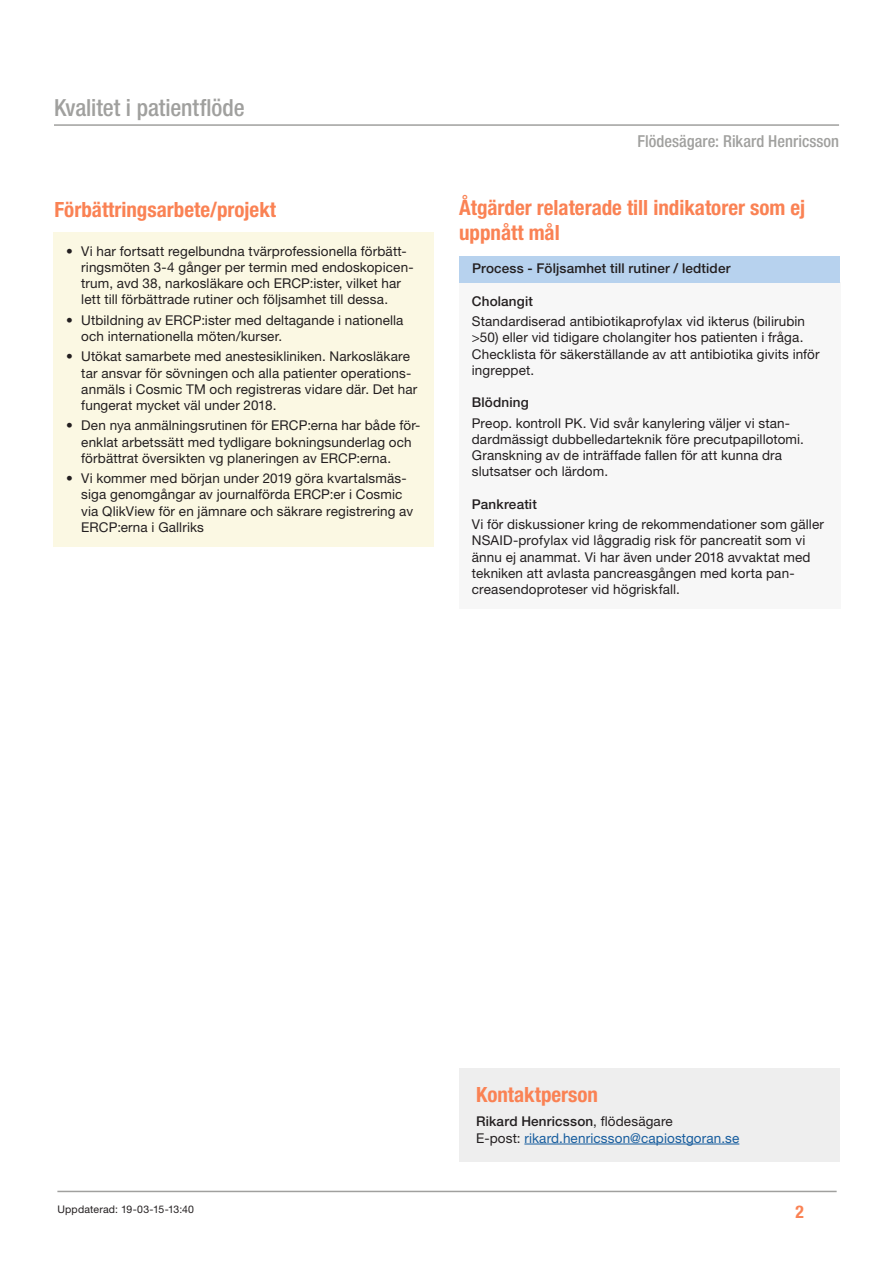
<style>
.page{position:relative;width:893px;height:1263px;background:#fff}
.page>*{position:absolute;margin:0;border:0;box-sizing:border-box;transform-origin:0 0}
.t1{font:500 condensed 23.55px "Helvetica Neue LT";letter-spacing:-.005em;color:#a0a09e}
._2__Rubrik_2{font:700 condensed 21px/25.2px "Helvetica Neue LT";color:#fa8254}
._2__Rubrik_3{font:700 condensed 21px "Helvetica Neue LT";color:#fa8254}
.t2{font:700 condensed 17.55px "Helvetica Neue LT";color:#fa8254}
.Sidhuvud_text{font:500 condensed 16.5px "Helvetica Neue LT";letter-spacing:.005em;color:#a0a09e}
._1__Normal{font:13.5px/16.2px "Helvetica Neue LT";letter-spacing:.01em;color:#231f20}
._1__Normal-2{font:13.5px "Helvetica Neue LT";letter-spacing:.01em;color:#175d9e}
._2__Rubrik_4_Vit{font:500 13.5px "Helvetica Neue LT";letter-spacing:.01em;color:#231f20}
._1__Normal-3{font:500 13.5px "Helvetica Neue LT";letter-spacing:.015em;color:#231f20}
._2__Rubrik_4{font:500 13.5px "Helvetica Neue LT";letter-spacing:.01em;color:#231f20}
.t3{font:10.5px "Helvetica Neue LT";letter-spacing:.015em;color:#231f20}
.s1{font-weight:400}
.s2{color:#231f20}
</style>
<div class="page">
<hr style="left:54px;top:124px;width:785px;height:2px;background:#a0a09e">
<hr style="left:57px;top:1191px;width:780px;height:1px;background:#a0a09e">
<div style="left:54px;top:232px;width:380px;height:314px;background:#fbf8e3"></div>
<div style="left:459px;top:282px;width:382px;height:327px;background:#f7f7f7"></div>
<div style="left:459px;top:256px;width:381px;height:26px;background:#b7d2ee"></div>
<div style="left:459px;top:1068px;width:380px;height:93px;background:#eee"></div>
<hr style="left:524px;top:1144px;width:215px;height:1px;background:#175d9e">
<h1 class="t1" style="left:54px;top:94px;width:192px">Kvalitet i patientflöde</h1>
<p class="Sidhuvud_text" style="left:638px;top:131px;width:203px">Flödesägare: Rikard Henricsson</p>
<p class="_2__Rubrik_2" style="left:55px;top:196px;width:223px">Förbättringsarbete/projekt</p>
<p class="_2__Rubrik_2" style="left:459px;top:195px;width:348px">Åtgärder relaterade till indikatorer som ej uppnått mål</p>
<p class="_1__Normal" style="left:81px;top:243px;width:334px;text-indent:-15px">• Vi har fortsatt regelbundna tvärprofessionella förbätt&shy;ringsmöten 3-4 gånger per termin med endoskopicen&shy;trum, avd 38, narkosläkare och ERCP:ister, vilket har lett till förbättrade rutiner och följsamhet till dessa.</p>
<p class="_1__Normal" style="left:81px;top:312px;width:324px;text-indent:-15px">• Utbildning av ERCP:ister med deltagande i nationella och internationella möten/kurser.</p>
<p class="_1__Normal" style="left:81px;top:348px;width:338px;text-indent:-15px">• Utökat samarbete med anestesikliniken. Narkosläkare tar ansvar för sövningen och alla patienter operations&shy;anmäls i Cosmic TM och registreras vidare där. Det har fungerat mycket väl under 2018.</p>
<p class="_1__Normal" style="left:81px;top:417px;width:341px;text-indent:-15px">• Den nya anmälningsrutinen för ERCP:erna har både för&shy;enklat arbetssätt med tydligare bokningsunderlag och förbättrat översikten vg planeringen av ERCP:erna.</p>
<p class="_1__Normal" style="left:81px;top:470px;width:333px;text-indent:-15px">• Vi kommer med början under 2019 göra kvartalsmäs&shy;siga genomgångar av journalförda ERCP:er i Cosmic via QlikView för en jämnare och säkrare registrering av ERCP:erna i Gallriks</p>
<p class="_2__Rubrik_4_Vit" style="left:472px;top:260px;width:260px">Process - Följsamhet till rutiner / ledtider</p>
<p class="_2__Rubrik_4" style="left:472px;top:293px;width:63px">Cholangit</p>
<p class="_1__Normal" style="left:472px;top:313px;width:349px">Standardiserad antibiotikaprofylax vid ikterus (bilirubin &gt;50) eller vid tidigare cholangiter hos patienten i fråga.<br>Checklista för säkerställande av att antibiotika givits inför ingreppet.</p>
<p class="_2__Rubrik_4" style="left:472px;top:394px;width:58px">Blödning</p>
<p class="_1__Normal" style="left:472px;top:415px;width:333px">Preop. kontroll PK. Vid svår kanylering väljer vi stan&shy;dardmässigt dubbelledarteknik före precutpapillotomi.<br>Granskning av de inträffade fallen för att kunna dra slutsatser och lärdom.</p>
<p class="_2__Rubrik_4" style="left:472px;top:496px;width:66px">Pankreatit</p>
<p class="_1__Normal" style="left:472px;top:516px;width:354px">Vi för diskussioner kring de rekommendationer som gäller NSAID-profylax vid låggradig risk för pancreatit som vi ännu ej anammat. Vi har även under 2018 avvaktat med tekniken att avlasta pancreasgången med korta pan&shy;creasendoproteser vid högriskfall.</p>
<p class="t3" style="left:57px;top:1203px;width:138px">Uppdaterad: 19-03-15-13:40</p>
<p class="_2__Rubrik_3" style="left:476px;top:1081px;width:124px">Kontaktperson</p>
<p class="_1__Normal-3" style="left:476px;top:1113px;width:198px">Rikard Henricsson<span class="s1">, flödesägare</span></p>
<p class="_1__Normal-2" style="left:476px;top:1130px;width:265px"><span class="s2">E-post:</span> rikard.henricsson@capiostgoran.se</p>
<p class="t2" style="left:796px;top:1201px;width:10px">2</p>
</div>
